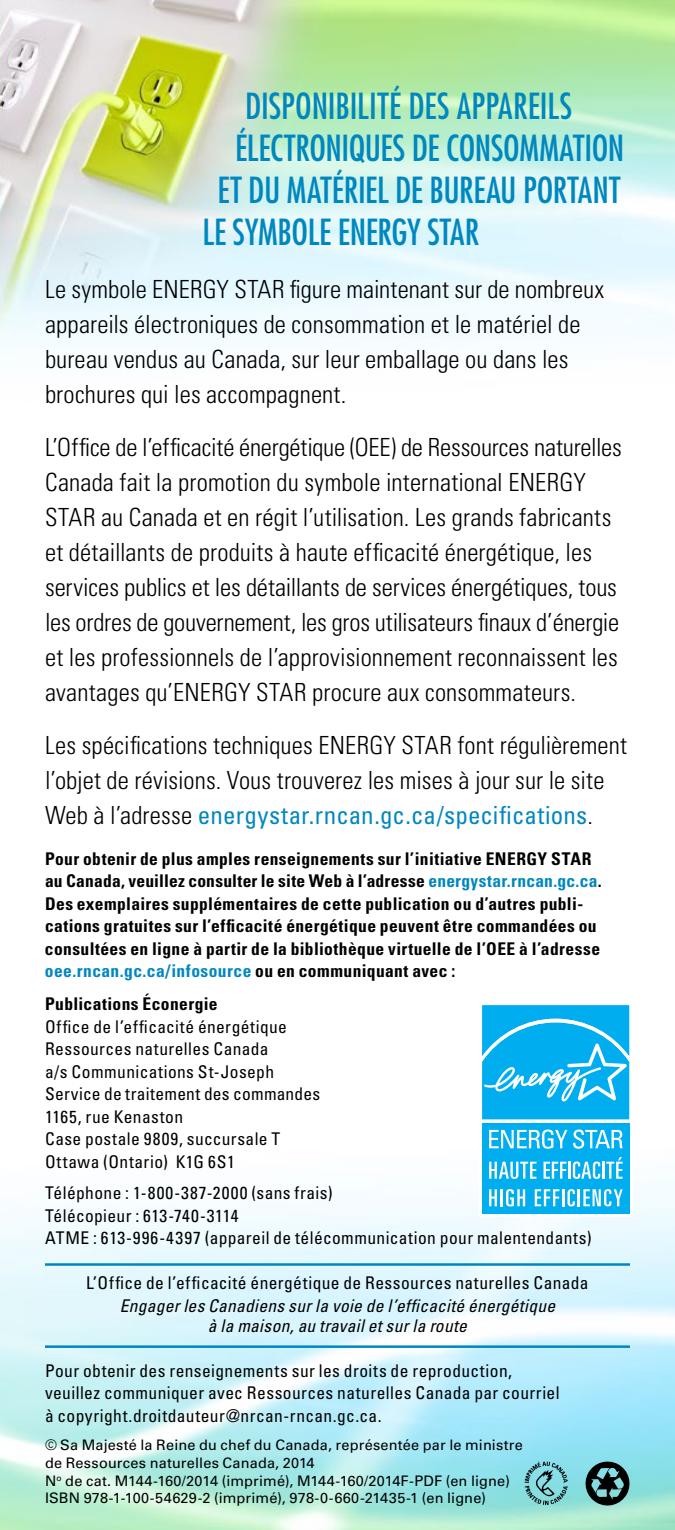
<style>
.page{position:relative;width:675px;height:1530px;background:#fff}
.page>*{position:absolute;margin:0;border:0;box-sizing:border-box;transform-origin:0 0}
.t1{font:condensed 35px "Futura Std";letter-spacing:-.01em;color:#0087bf}
.t2{font:300 condensed 25px/35px "Univers LT Std";letter-spacing:.005em;color:#000}
.t3{font:condensed 17.5px/22.5px "Univers LT Std";letter-spacing:.025em;color:#000}
.t4{font:700 condensed 17.5px/22.5px "Univers LT Std";letter-spacing:.02em;color:#000}
.t5{font:italic condensed 17.5px/20px "Univers LT Std";letter-spacing:.015em;color:#000;text-align:center}
.t6{font:14.5px/18px "Univers LT Std";letter-spacing:.01em;color:#000}
.s1{font-weight:400;color:#0087bf}
.s2{color:#0087bf}
</style>
<div class="page">
<img style="left:0;top:0;width:675px;height:1530px">
<svg style="left:478px;top:1001px;width:155px;height:216px"></svg>
<svg style="left:482px;top:1005px;width:147px;height:114px"></svg>
<div style="left:482px;top:1123px;width:147px;height:90px;background:#00aeef"></div>
<svg style="left:489px;top:1130px;width:78px;height:19px"></svg>
<svg style="left:573px;top:1130px;width:50px;height:19px"></svg>
<svg style="left:489px;top:1162px;width:47px;height:17px"></svg>
<svg style="left:544px;top:1162px;width:22px;height:17px"></svg>
<hr style="left:568px;top:1162px;width:3px;height:17px;background:#fff">
<svg style="left:573px;top:1162px;width:27px;height:17px"></svg>
<hr style="left:602px;top:1162px;width:3px;height:17px;background:#fff">
<svg style="left:606px;top:1157px;width:17px;height:22px"></svg>
<svg style="left:489px;top:1189px;width:8px;height:17px"></svg>
<hr style="left:500px;top:1189px;width:3px;height:17px;background:#fff">
<svg style="left:506px;top:1189px;width:19px;height:17px"></svg>
<svg style="left:535px;top:1189px;width:88px;height:17px"></svg>
<hr style="left:45px;top:1263px;width:585px;height:3px;background:#0087bf">
<hr style="left:45px;top:1345px;width:585px;height:3px;background:#0087bf">
<svg style="left:582px;top:1461px;width:48px;height:45px"></svg>
<svg style="left:525px;top:1461px;width:43px;height:44px"></svg>
<h3 class="t1" style="left:245px;top:86px;width:329px">DISPONIBILITÉ DES APPAREILS</h3>
<h3 class="t1" style="left:235px;top:128px;width:391px">ÉLECTRONIQUES DE CONSOMMATION</h3>
<h3 class="t1" style="left:218px;top:170px;width:404px">ET DU MATÉRIEL DE BUREAU PORTANT</h3>
<h3 class="t1" style="left:202px;top:212px;width:278px">LE SYMBOLE ENERGY STAR</h3>
<p class="t2" style="left:45px;top:272px;width:561px">Le symbole ENERGY STAR figure maintenant sur de nombreux appareils électroniques de consommation et le matériel de bureau vendus au Canada, sur leur emballage ou dans les brochures qui les accompagnent.</p>
<p class="t2" style="left:45px;top:430px;width:578px">L’Office de l’efficacité énergétique (OEE) de Ressources naturelles Canada fait la promotion du symbole international ENERGY STAR au Canada et en régit l’utilisation. Les grands fabricants et détaillants de produits à haute efficacité énergétique, les services publics et les détaillants de services énergétiques, tous les ordres de gouvernement, les gros utilisateurs finaux d’énergie et les professionnels de l’approvisionnement reconnaissent les avantages qu’ENERGY STAR procure aux consommateurs.</p>
<p class="t2" style="left:45px;top:728px;width:584px">Les spécifications techniques ENERGY STAR font régulièrement l’objet de révisions. Vous trouverez les mises à jour sur le site<br>Web à l’adresse <span class="s1">energystar.rncan.gc.ca/specifications</span>.</p>
<p class="t4" style="left:45px;top:847px;width:558px">Pour obtenir de plus amples renseignements sur l’initiative ENERGY STAR au Canada, veuillez consulter le site Web à l’adresse <span class="s2">energystar.rncan.gc.ca</span>.<br>Des exemplaires supplémentaires de cette publication ou d’autres publi&shy;cations gratuites sur l’efficacité énergétique peuvent être commandées ou consultées en ligne à partir de la bibliothèque virtuelle de l’OEE à l’adresse <span class="s2">oee.rncan.gc.ca/infosource</span> ou en communiquant avec :</p>
<p class="t4" style="left:45px;top:993px;width:174px">Publications Éconergie</p>
<p class="t3" style="left:45px;top:1015px;width:243px">Office de l’efficacité énergétique</p>
<p class="t3" style="left:45px;top:1037px;width:225px">Ressources naturelles Canada</p>
<p class="t3" style="left:45px;top:1060px;width:231px">a/s Communications St-Joseph</p>
<p class="t3" style="left:45px;top:1082px;width:277px">Service de traitement des commandes</p>
<p class="t3" style="left:45px;top:1105px;width:140px">1165, rue Kenaston</p>
<p class="t3" style="left:45px;top:1127px;width:237px">Case postale 9809, succursale T</p>
<p class="t3" style="left:45px;top:1150px;width:191px">Ottawa (Ontario) K1G 6S1</p>
<p class="t3" style="left:45px;top:1181px;width:289px">Téléphone : 1-800-387-2000 (sans frais)</p>
<p class="t3" style="left:45px;top:1204px;width:195px">Télécopieur : 613-740-3114</p>
<p class="t3" style="left:45px;top:1226px;width:548px">ATME : 613-996-4397 (appareil de télécommunication pour malentendants)</p>
<p class="t3" style="left:86px;top:1271px;width:504px">L’Office de l’efficacité énergétique de Ressources naturelles Canada</p>
<p class="t5" style="left:120px;top:1295px;width:437px">Engager les Canadiens sur la voie de l’efficacité énergétique à la maison, au travail et sur la route</p>
<p class="t3" style="left:45px;top:1359px;width:516px">Pour obtenir des renseignements sur les droits de reproduction, veuillez communiquer avec Ressources naturelles Canada par courriel à copyright.droitdauteur@nrcan-rncan.gc.ca.</p>
<p class="t6" style="left:45px;top:1436px;width:479px">© Sa Majesté la Reine du chef du Canada, représentée par le ministre de Ressources naturelles Canada, 2014</p>
<p class="t6" style="left:45px;top:1472px;width:466px">N<sup>o</sup> de cat. M144-160/2014 (imprimé), M144-160/2014F-PDF (en ligne)</p>
<p class="t6" style="left:45px;top:1489px;width:443px">ISBN 978-1-100-54629-2 (imprimé), 978-0-660-21435-1 (en ligne)</p>
</div>
